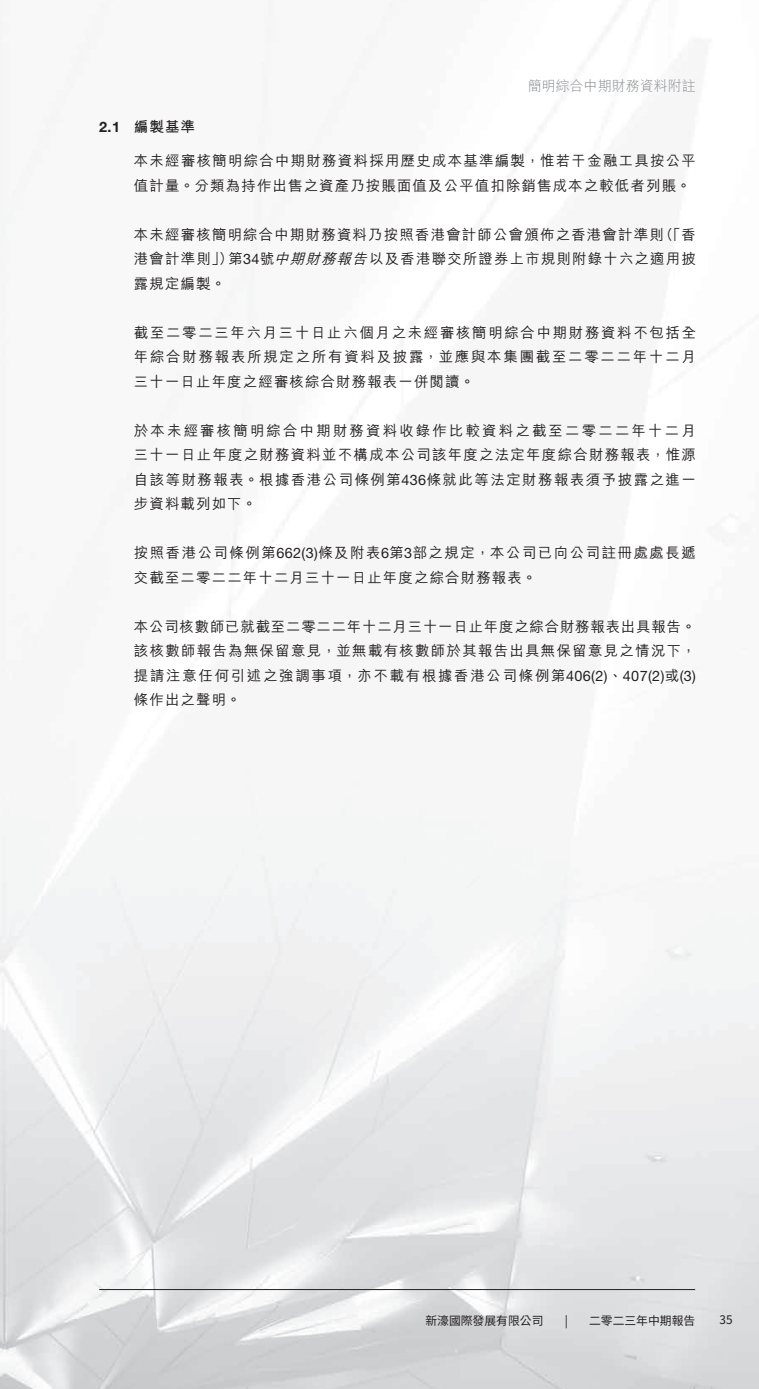
<style>
.page{position:relative;width:759px;height:1389px;background:#fff}
.page>*{position:absolute;margin:0;border:0;box-sizing:border-box;transform-origin:0 0}
.t1{font:500 14.35px/24.5px "M Hei HK";letter-spacing:.085em;color:#231f20;text-align:justify}
.t2{font:500 14.35px/24.5px "M Hei HK";letter-spacing:.105em;color:#231f20}
.t3{font:700 14.35px "M Hei HK";color:#231f20}
.t4{font:300 14px "M Hei HK";color:#8a8c8f}
.t5{font:11.9px "Noto Sans Hant";color:#231f20}
.s1{font-family:"Helvetica Neue LT Pro"}
.s2{font-family:"Helvetica Neue LT Pro";font-weight:400}
.s3{font-style:italic}
</style>
<div class="page">
<hr style="left:99px;top:1289px;width:596px;height:1px;background:#231f20">
<p class="t4" style="left:528px;top:76px;width:169px">簡明綜合中期財務資料附註</p>
<p class="t3" style="left:99px;top:116px;width:97px"><span class="s1">2.1</span> 編製基準</p>
<p class="t1" style="left:134px;top:148px;width:564px">本未經審核簡明綜合中期財務資料採用歷史成本基準編製，惟若干金融工具按公平值計量。分類為持作出售之資產乃按賬面值及公平值扣除銷售成本之較低者列賬。</p>
<p class="t1" style="left:134px;top:221px;width:563px">本未經審核簡明綜合中期財務資料乃按照香港會計師公會頒佈之香港會計準則（「香港會計準則」）第<span class="s2">34</span>號<span class="s3">中期財務報告</span>以及香港聯交所證券上市規則附錄十六之適用披露規定編製。</p>
<p class="t1" style="left:134px;top:319px;width:564px">截至二零二三年六月三十日止六個月之未經審核簡明綜合中期財務資料不包括全年綜合財務報表所規定之所有資料及披露，並應與本集團截至二零二二年十二月三十一日止年度之經審核綜合財務報表一併閱讀。</p>
<p class="t1" style="left:134px;top:417px;width:564px">於本未經審核簡明綜合中期財務資料收錄作比較資料之截至二零二二年十二月三十一日止年度之財務資料並不構成本公司該年度之法定年度綜合財務報表，惟源自該等財務報表。根據香港公司條例第<span class="s2">436</span>條就此等法定財務報表須予披露之進一步資料載列如下。</p>
<p class="t2" style="left:134px;top:540px;width:563px">按照香港公司條例第<span class="s2">662(3)</span>條及附表<span class="s2">6</span>第<span class="s2">3</span>部之規定，本公司已向公司註冊處處長遞交截至二零二二年十二月三十一日止年度之綜合財務報表。</p>
<p class="t1" style="left:134px;top:613px;width:564px">本公司核數師已就截至二零二二年十二月三十一日止年度之綜合財務報表出具報告。該核數師報告為無保留意見，並無載有核數師於其報告出具無保留意見之情況下，提請注意任何引述之強調事項，亦不載有根據香港公司條例第<span class="s2">406(2)</span>、<span class="s2">407(2)</span>或<span class="s2">(3)</span>條作出之聲明。</p>
<p class="t5" style="left:425px;top:1314px;width:120px">新濠國際發展有限公司</p>
<p class="t5" style="left:565px;top:1314px;width:5px">|</p>
<p class="t5" style="left:589px;top:1314px;width:108px">二零二三年中期報告</p>
<p class="t5" style="left:720px;top:1313px;width:15px">35</p>
</div>
